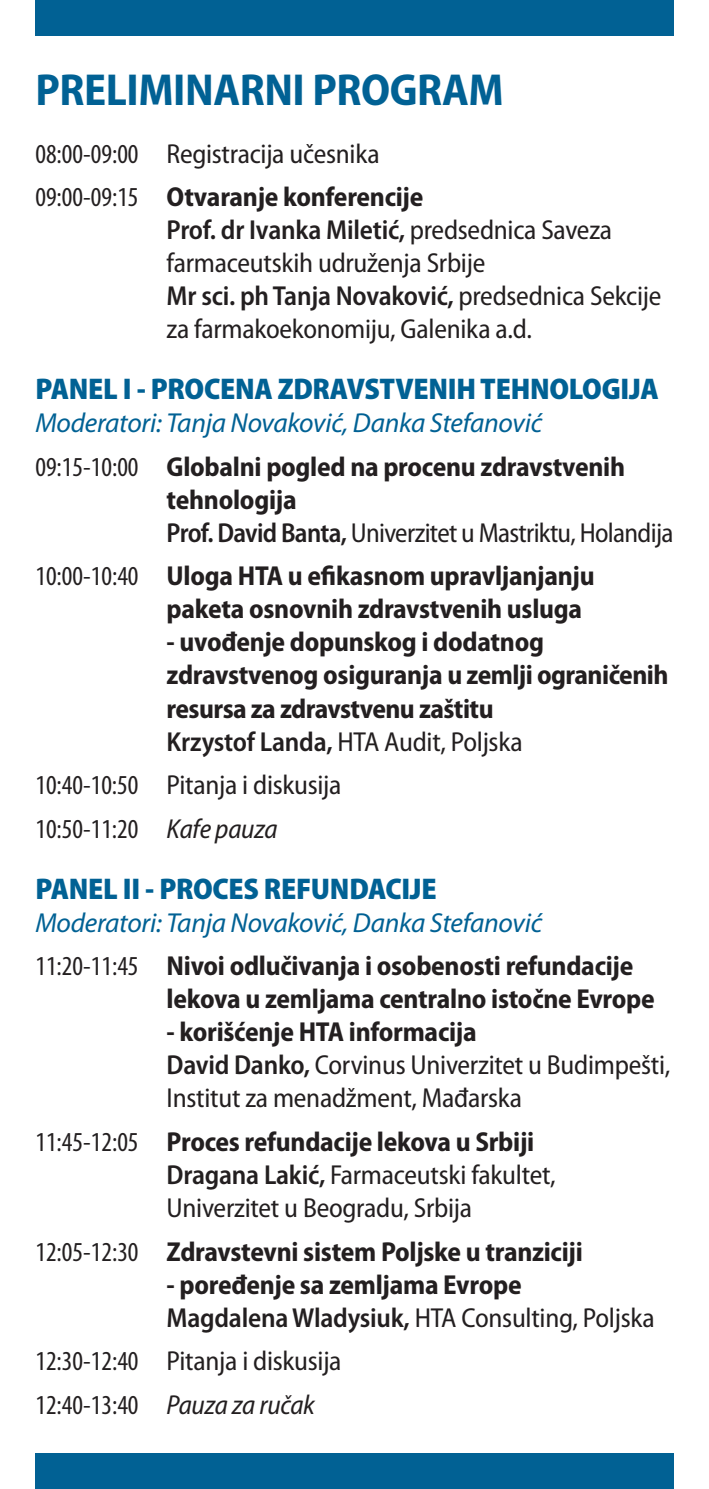
<style>
.page{position:relative;width:709px;height:1489px;background:#fff}
.page>*{position:absolute;margin:0;border:0;box-sizing:border-box;transform-origin:0 0}
.t1{font:700 semi-condensed 45px "Myriad Pro";letter-spacing:-.01em;color:#016194}
.t2{font:900 semi-condensed 30px "Myriad Pro";letter-spacing:-.01em;color:#016194}
.t3{font:semi-condensed 27.5px/33px "Myriad Pro";letter-spacing:-.01em;color:#231f20}
.t4{font:700 semi-condensed 27.5px/33px "Myriad Pro";letter-spacing:-.01em;color:#231f20}
.t5{font:italic 27.5px/43.8px "Myriad Pro";letter-spacing:-.01em;color:#016194}
.t6{font:condensed 27.5px/43.8px "Myriad Pro";color:#231f20}
.s1{font-stretch:semi-condensed}
.s2{font-weight:700;font-stretch:semi-condensed}
.s3{font-weight:600}
.s4{font-style:normal;font-stretch:condensed;color:#231f20}
.s5{font-weight:700;font-style:normal;font-stretch:semi-condensed;color:#231f20}
.s6{font-weight:700}
.s7{font-weight:400;font-stretch:condensed}
.s8{font-weight:400}
.s9{font-style:italic;font-stretch:semi-condensed}
.s10{font-stretch:condensed}
</style>
<div class="page">
<div style="left:35px;top:1453px;width:638px;height:35px;background:#016194"></div>
<div style="left:35px;top:0;width:638px;height:35px;background:#016194"></div>
<h1 class="t1" style="left:35px;top:64px;width:470px">PRELIMINARNI PROGRAM</h1>
<p class="t6" style="left:35px;top:132px;width:389px">08:00-09:00 <span class="s1">Registracija učesnika<br></span>09:00-09:15 <span class="s2">Otvaranje konferencije</span></p>
<p class="t3" style="left:167px;top:214px;width:496px"><span class="s3">Prof. dr Ivanka Miletić,</span> predsednica Saveza farmaceutskih udruženja Srbije<br><span class="s3">Mr sci. ph Tanja Novaković,</span> predsednica Sekcije za farmakoekonomiju, Galenika a.d.</p>
<p class="t2" style="left:35px;top:372px;width:625px">PANEL I - PROCENA ZDRAVSTVENIH TEHNOLOGIJA</p>
<p class="t5" style="left:35px;top:401px;width:591px">Moderatori: Tanja Novaković, Danka Stefanović<br><span class="s4">09:15-10:00</span> <span class="s5">Globalni pogled na procenu zdravstvenih</span></p>
<p class="t3" style="left:167px;top:483px;width:508px"><span class="s6">tehnologija<br></span><span class="s3">Prof. David Banta,</span> Univerzitet u Mastriktu, Holandija</p>
<p class="t4" style="left:167px;top:560px;width:429px;text-indent:-131px"><span class="s7">10:00-10:40</span> Uloga HTA u efikasnom upravljanjanju paketa osnovnih zdravstvenih usluga</p>
<p class="t4" style="left:166px;top:626px;width:503px">- uvođenje dopunskog i dodatnog zdravstvenog osiguranja u zemlji ograničenih resursa za zdravstvenu zaštitu<br><span class="s3">Krzystof Landa,</span> <span class="s8">HTA Audit, Poljska</span></p>
<p class="t6" style="left:35px;top:763px;width:308px">10:40-10:50 <span class="s1">Pitanja i diskusija<br></span>10:50-11:20 <span class="s9">Kafe pauza</span></p>
<p class="t2" style="left:35px;top:871px;width:403px">PANEL II - PROCES REFUNDACIJE</p>
<p class="t5" style="left:35px;top:901px;width:599px">Moderatori: Tanja Novaković, Danka Stefanović<br><span class="s4">11:20-11:45</span> <span class="s5">Nivoi odlučivanja i osobenosti refundacije</span></p>
<p class="t4" style="left:167px;top:982px;width:489px">lekova u zemljama centralno istočne Evrope</p>
<p class="t3" style="left:167px;top:1016px;width:505px"><span class="s6">- korišćenje HTA informacija<br></span><span class="s3">David Danko,</span> Corvinus Univerzitet u Budimpešti,<br>Institut za menadžment, Mađarska</p>
<p class="t3" style="left:167px;top:1125px;width:390px;text-indent:-131px"><span class="s10">11:45-12:05</span> <span class="s6">Proces refundacije lekova u Srbiji<br></span><span class="s3">Dragana Lakić,</span> Farmaceutski fakultet,<br>Univerzitet u Beogradu, Srbija</p>
<p class="t4" style="left:35px;top:1235px;width:549px"><span class="s7">12:05-12:30</span> Zdravstevni sistem Poljske u tranziciji</p>
<p class="t4" style="left:167px;top:1268px;width:489px">- poređenje sa zemljama Evrope<br><span class="s3">Magdalena Wladysiuk,</span> <span class="s8">HTA Consulting, Poljska</span></p>
<p class="t6" style="left:35px;top:1339px;width:308px">12:30-12:40 <span class="s1">Pitanja i diskusija<br></span>12:40-13:40 <span class="s9">Pauza za ručak</span></p>
</div>
